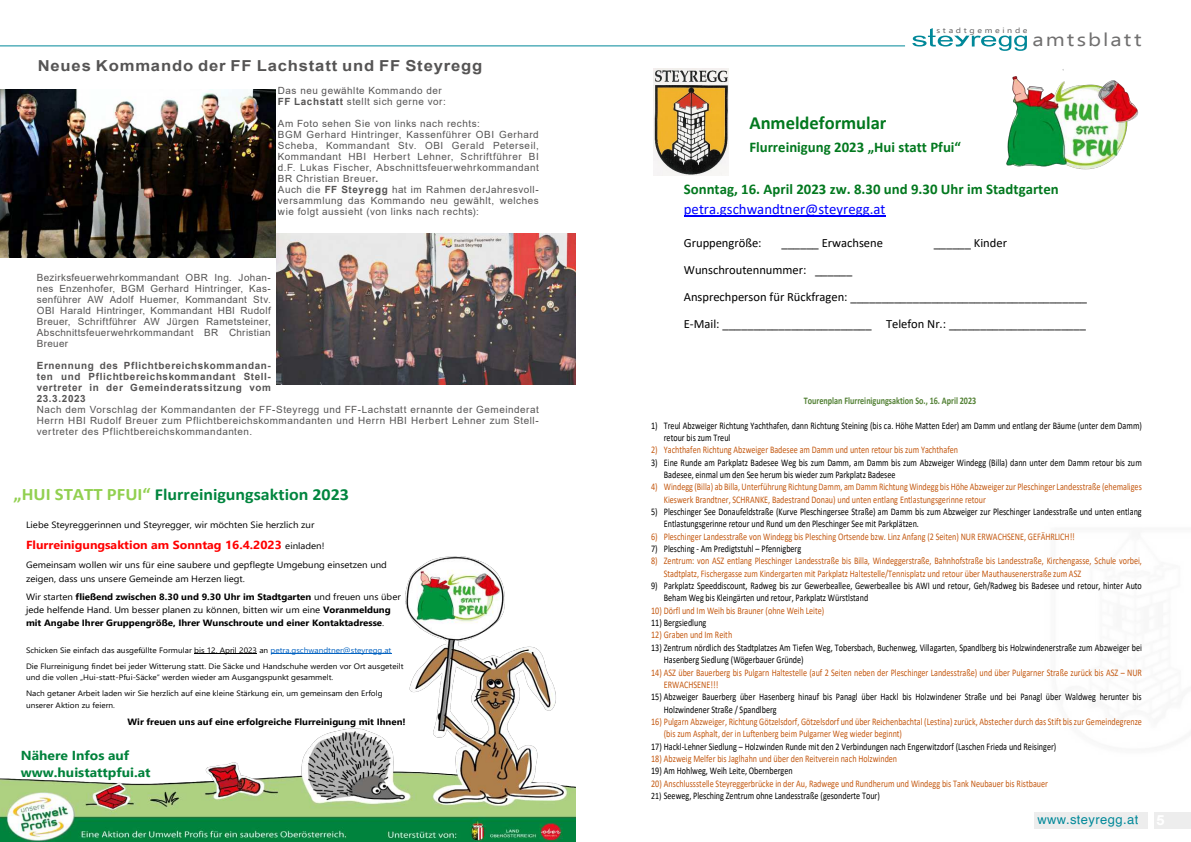
<style>
.page{position:relative;width:1191px;height:842px;background:#fff}
.page>*{position:absolute;margin:0;border:0;box-sizing:border-box;transform-origin:0 0}
.t1{font:700 18.6px "Calibri";color:#02781e}
.t2{font:18.4px "Ebrima";letter-spacing:.09em;color:#706f6f;scale:1.2 1}
.t3{font:700 16.9px "Calibri";color:#00853e;scale:1.06 1}
.t4{font:700 15.1px "Arial";letter-spacing:.05em;color:#555454;scale:1.1 1}
.t5{font:700 14.8px "Calibri";color:#02781e}
.t6{font:14.8px "Calibri";color:#00f}
.t7{font:700 13px/17.3px "Segoe UI";color:#00823b;scale:1.06 1}
.t8{font:13px "Helvetica";letter-spacing:.03em;color:#089}
.t9{font:12.6px/26.8px "Calibri";color:#000}
.t10{font:700 11.7px "Segoe UI";color:#f00;scale:1.06 1}
.t11{font:10.1px/12.3px "Calibri";color:#000;scale:.8 1}
.t12{font:10.1px/12.3px "Calibri";color:#c45911;scale:.8 1}
.t13{font:700 10.1px "Calibri";color:#538135;scale:.8 1}
.t14{font:9.9px/11px "Arial";letter-spacing:.05em;color:#555454}
.t15{font:700 9.9px/11px "Arial";letter-spacing:.06em;color:#555454;text-align:justify}
.t16{font:700 9.1px/13px "Segoe UI";color:#000;scale:1.06 1}
.t17{font:9.1px/13.1px "Segoe UI";color:#000;scale:1.06 1}
.t18{font:7.8px/16.4px "Segoe UI";color:#000;scale:1.06 1}
.t19{font:7.4px "Ebrima";letter-spacing:.3em;color:#646363;scale:1.2 1}
.s1{font-weight:700}
.s2{font-size:17.5px;color:#92d050}
.s3{font-weight:400;font-size:9.1px;color:#000}
.s4{font-weight:400}
.s5{color:#0563c1}
.s6{font-size:9.7px}
</style>
<div class="page">
<svg style="left:912px;top:28px;width:115px;height:23px"></svg>
<hr style="left:0;top:45px;width:905px;height:1px;background:#089">
<div style="left:1034px;top:812px;width:113px;height:17px;background:#ededed"></div>
<div style="left:1154px;top:812px;width:37px;height:16px;background:#ededed"></div>
<img style="left:0;top:556px;width:575px;height:286px">
<hr style="left:194px;top:653px;width:63px;height:1px;background:#000">
<hr style="left:271px;top:653px;width:120px;height:1px;background:#0563c1">
<img style="left:0;top:89px;width:275px;height:169px">
<img style="left:276px;top:233px;width:300px;height:151px">
<hr style="left:684px;top:216px;width:201px;height:1px;background:#00f">
<img style="left:1006px;top:69px;width:133px;height:101px">
<img style="left:653px;top:68px;width:75px;height:107px">
<h3 class="t4" style="left:38px;top:55px;width:406px">Neues Kommando der FF Lachstatt und FF Steyregg</h3>
<p class="t14" style="left:278px;top:84px;width:169px">Das neu gewählte Kommando der<br><span class="s1">FF Lachstatt</span> stellt sich gerne vor:</p>
<p class="t14" style="left:278px;top:117px;width:262px">Am Foto sehen Sie von links nach rechts:<br>BGM Gerhard Hintringer, Kassenführer OBI Gerhard Scheba, Kommandant Stv. OBI Gerald Peterseil, Kommandant HBI Herbert Lehner, Schriftführer BI d.F. Lukas Fischer, Abschnittsfeuerwehrkommandant BR Christian Breuer<span class="s1">.<br></span>Auch die <span class="s1">FF Steyregg</span> hat im Rahmen derJahresvoll&shy;versammlung das Kommando neu gewählt, welches wie folgt aussieht (von links nach rechts):</p>
<p class="t14" style="left:37px;top:271px;width:235px;text-align:justify">Bezirksfeuerwehrkommandant OBR Ing. Johan&shy;nes Enzenhofer, BGM Gerhard Hintringer, Kas&shy;senführer AW Adolf Huemer, Kommandant Stv.<br>OBI Harald Hintringer, Kommandant HBI Rudolf Breuer, Schriftführer AW Jürgen Rametsteiner, Abschnittsfeuerwehrkommandant BR Christian Breuer</p>
<p class="t15" style="left:37px;top:360px;width:235px">Ernennung des Pflichtbereichskommandan&shy;ten und Pflichtbereichskommandant Stell&shy;vertreter in der Gemeinderatssitzung vom 23.3.2023</p>
<p class="t14" style="left:37px;top:403px;width:503px;text-align:justify">Nach dem Vorschlag der Kommandanten der FF-Steyregg und FF-Lachstatt ernannte der Gemeinderat Herrn HBI Rudolf Breuer zum Pflichtbereichskommandanten und Herrn HBI Herbert Lehner zum Stell&shy;vertreter des Pflichtbereichskommandanten.</p>
<h3 class="t3" style="left:14px;top:482px;width:318px"><span class="s2">„HUI STATT PFUI“</span> Flurreinigungsaktion 2023</h3>
<p class="t17" style="left:26px;top:518px;width:273px">Liebe Steyreggerinnen und Steyregger, wir möchten Sie herzlich zur</p>
<p class="t10" style="left:26px;top:534px;width:283px">Flurreinigungsaktion am Sonntag 16.4.2023 <span class="s3">einladen!</span></p>
<p class="t17" style="left:26px;top:558px;width:342px">Gemeinsam wollen wir uns für eine saubere und gepflegte Umgebung einsetzen und zeigen, dass uns unsere Gemeinde am Herzen liegt.</p>
<p class="t16" style="left:26px;top:589px;width:355px"><span class="s4">Wir starten</span> fließend zwischen 8.30 und 9.30 Uhr im Stadtgarten <span class="s4">und freuen uns über jede helfende Hand. Um besser planen zu können, bitten wir um eine</span> Voranmeldung mit Angabe Ihrer Gruppengröße, Ihrer Wunschroute und einer Kontaktadresse<span class="s4">.</span></p>
<p class="t18" style="left:26px;top:641px;width:357px">Schicken Sie einfach das ausgefüllte Formular bis 12. April 2023 an <span class="s5">petra.gschwandtner@steyregg.at<br></span>Die Flurreinigung findet bei jeder Witterung statt. Die Säcke und Handschuhe werden vor Ort ausgeteilt</p>
<p class="t18" style="left:26px;top:668px;width:338px">und die vollen „Hui-statt-Pfui-Säcke“ werden wieder am Ausgangspunkt gesammelt.<br>Nach getaner Arbeit laden wir Sie herzlich auf eine kleine Stärkung ein, um gemeinsam den Erfolg</p>
<p class="t18" style="left:26px;top:696px;width:85px">unserer Aktion zu feiern.</p>
<p class="t16" style="left:127px;top:715px;width:264px">Wir freuen uns auf eine erfolgreiche Flurreinigung mit Ihnen!</p>
<p class="t7" style="left:21px;top:746px;width:124px">Nähere Infos auf www.huistattpfui.at</p>
<p class="t19" style="left:936px;top:25px;width:77px">stadtgemeinde</p>
<h2 class="t2" style="left:1032px;top:26px;width:92px">amtsblatt</h2>
<h1 class="t1" style="left:749px;top:110px;width:139px">Anmeldeformular</h1>
<h3 class="t5" style="left:749px;top:136px;width:213px">Flurreinigung 2023 „Hui statt Pfui“</h3>
<h3 class="t5" style="left:684px;top:178px;width:376px">Sonntag, 16. April 2023 zw. 8.30 und 9.30 Uhr im Stadtgarten</h3>
<h3 class="t6" style="left:684px;top:199px;width:203px">petra.gschwandtner@steyregg.at</h3>
<p class="t9" style="left:684px;top:229px;width:79px">Gruppengröße:</p>
<p class="t9" style="left:781px;top:229px;width:103px">______ Erwachsene</p>
<p class="t9" style="left:933px;top:229px;width:75px">______ Kinder</p>
<p class="t9" style="left:684px;top:256px;width:405px">Wunschroutennummer: ______<br>Ansprechperson für Rückfragen: ______________________________________<br>E-Mail: ________________________ Telefon Nr.: ______________________</p>
<p class="t13" style="left:804px;top:393px;width:217px">Tourenplan Flurreinigungsaktion So., 16. April 2023</p>
<p class="t11" style="left:664px;top:419px;width:599px;text-indent:-13px">1) Treul Abzweiger Richtung Yachthafen, dann Richtung Steining (bis ca. Höhe Matten Eder) am Damm und entlang der Bäume (unter dem Damm) retour bis zum Treul</p>
<p class="t12" style="left:651px;top:443px;width:385px">2) Yachthafen Richtung Abzweiger Badesee am Damm und unten retour bis zum Yachthafen</p>
<p class="t11" style="left:664px;top:456px;width:599px;text-indent:-13px">3) Eine Runde am Parkplatz Badesee Weg bis zum Damm, am Damm bis zum Abzweiger Windegg (Billa) dann unter dem Damm retour bis zum<br>Badesee, einmal um den See herum bis wieder zum Parkplatz Badesee</p>
<p class="t12" style="left:664px;top:480px;width:599px;text-indent:-13px">4) Windegg (Billa) ab Billa, Unterführung Richtung Damm, am Damm Richtung Windegg bis Höhe Abzweiger zur Pleschinger Landesstraße (ehemaliges<br>Kieswerk Brandtner, SCHRANKE, Badestrand Donau) und unten entlang Entlastungsgerinne retour</p>
<p class="t11" style="left:664px;top:505px;width:599px;text-indent:-13px">5) Pleschinger See Donaufeldstraße (Kurve Pleschingersee Straße) am Damm bis zum Abzweiger zur Pleschinger Landesstraße und unten entlang<br>Entlastungsgerinne retour und Rund um den Pleschinger See mit Parkplätzen.</p>
<p class="t12" style="left:651px;top:530px;width:531px">6) Pleschinger Landesstraße von Windegg bis Plesching Ortsende bzw. Linz Anfang (2 Seiten) NUR ERWACHSENE, GEFÄHRLICH!!</p>
<p class="t11" style="left:651px;top:542px;width:189px">7) Plesching - Am Predigtstuhl – Pfennigberg</p>
<p class="t12" style="left:664px;top:555px;width:599px;text-indent:-13px">8) Zentrum: von ASZ entlang Pleschinger Landesstraße bis Billa, Windeggerstraße, Bahnhofstraße bis Landesstraße, Kirchengasse, Schule vorbei,<br>Stadtplatz, Fischergasse zum Kindergarten mit Parkplatz Haltestelle/Tennisplatz und retour über Mauthausenerstraße zum ASZ</p>
<p class="t11" style="left:664px;top:579px;width:599px;text-indent:-13px">9) Parkplatz Speeddiscount, Radweg bis zur Gewerbeallee, Gewerbeallee bis AWI und retour, Geh/Radweg bis Badesee und retour, hinter Auto<br>Beham Weg bis Kleingärten und retour, Parkplatz Würstlstand</p>
<p class="t12" style="left:651px;top:604px;width:218px">10) Dörfl und Im Weih bis Brauner (ohne Weih Leite)</p>
<p class="t11" style="left:651px;top:616px;width:71px">11) Bergsiedlung</p>
<p class="t12" style="left:651px;top:629px;width:103px">12) Graben und Im Reith</p>
<p class="t11" style="left:664px;top:641px;width:599px;text-indent:-13px">13) Zentrum nördlich des Stadtplatzes Am Tiefen Weg, Tobersbach, Buchenweg, Villagarten, Spandlberg bis Holzwindenerstraße zum Abzweiger bei<br>Hasenberg Siedlung (Wögerbauer Gründe)</p>
<p class="t12" style="left:664px;top:666px;width:599px;text-indent:-13px">14) ASZ über Bauerberg bis Pulgarn Haltestelle (auf 2 Seiten neben der Pleschinger Landesstraße) und über Pulgarner Straße zurück bis ASZ – NUR<br>ERWACHSENE!!!</p>
<p class="t11" style="left:664px;top:690px;width:599px;text-indent:-13px">15) Abzweiger Bauerberg über Hasenberg hinauf bis Panagl über Hackl bis Holzwindener Straße und bei Panagl über Waldweg herunter bis<br>Holzwindener Straße / Spandlberg</p>
<p class="t12" style="left:664px;top:715px;width:599px;text-indent:-13px">16) Pulgarn Abzweiger, Richtung Götzelsdorf, Götzelsdorf und über Reichenbachtal (Lestina) zurück, Abstecher durch das Stift bis zur Gemeindegrenze (bis zum Asphalt, der in Luftenberg beim Pulgarner Weg wieder beginnt)</p>
<p class="t11" style="left:651px;top:740px;width:508px">17) Hackl-Lehner Siedlung – Holzwinden Runde mit den 2 Verbindungen nach Engerwitzdorf (Laschen Frieda und Reisinger)</p>
<p class="t12" style="left:651px;top:752px;width:309px">18) Abzweig Melfer bis Jaglhahn und über den Reitverein nach Holzwinden</p>
<p class="t11" style="left:651px;top:764px;width:178px">19) Am Hohlweg, Weih Leite, Obernbergen</p>
<p class="t12" style="left:651px;top:777px;width:497px">20) Anschlussstelle Steyreggerbrücke in der Au, Radwege und Rundherum und Windegg bis Tank Neubauer bis Ristbauer</p>
<p class="t11" style="left:651px;top:789px;width:287px"><span class="s6">21)</span> Seeweg, Plesching Zentrum ohne Landesstraße (gesonderte Tour)</p>
<p class="t8" style="left:1037px;top:809px;width:102px">www.steyregg.at</p>
</div>
